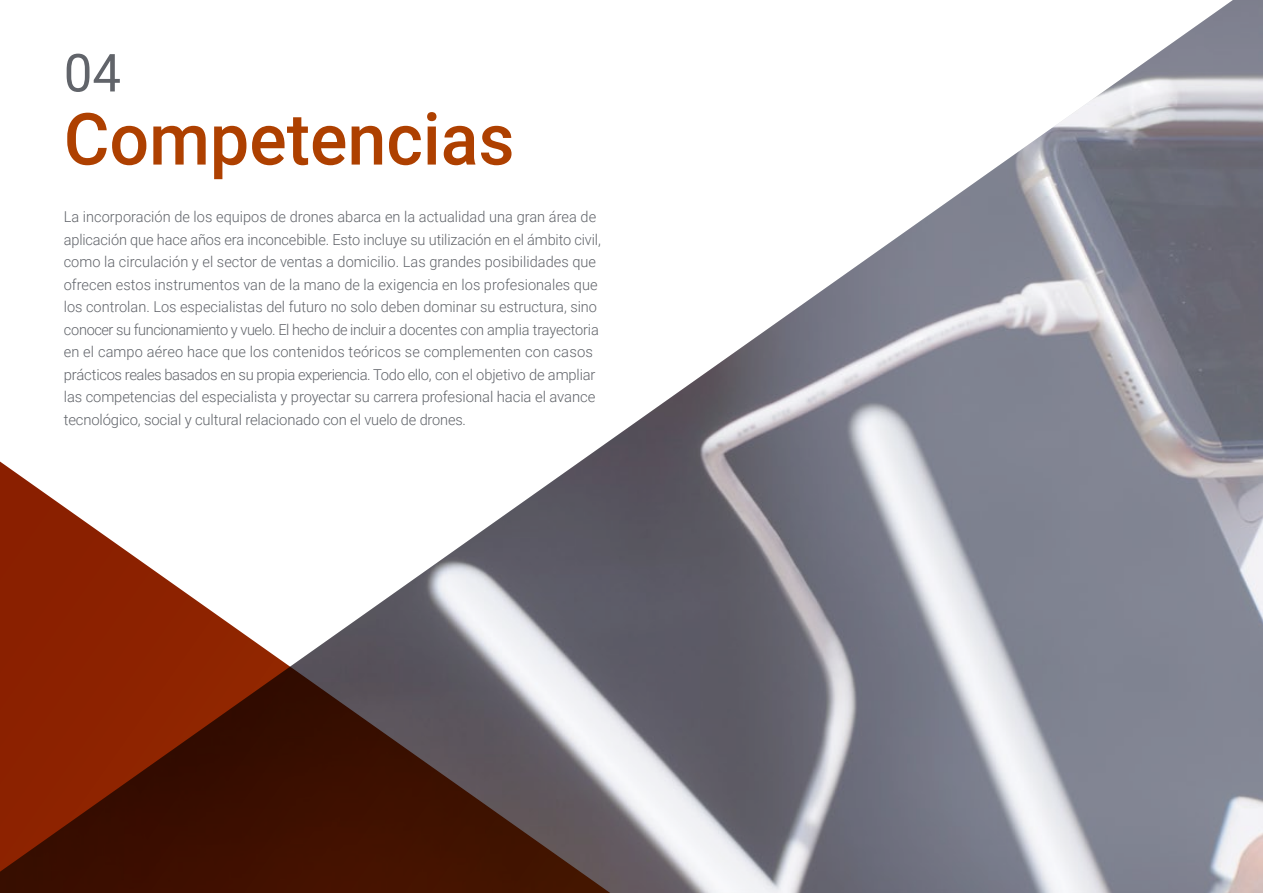
<style>
.page{position:relative;width:1263px;height:893px;background:#fff}
.page>*{position:absolute;margin:0;border:0;box-sizing:border-box;transform-origin:0 0}
.t1{font:500 72px "Roboto";color:#ae4000}
.t2{font:52.5px "Roboto";color:#61646a}
.t3{font:300 15px/22.5px "Roboto";letter-spacing:-.005em;color:#61646a}
</style>
<div class="page">
<img style="left:602px;top:0;width:661px;height:893px">
<svg style="left:0;top:446px;width:640px;height:447px"></svg>
<h2 class="t2" style="left:64px;top:36px;width:59px">04</h2>
<h1 class="t1" style="left:64px;top:89px;width:452px">Competencias</h1>
<p class="t3" style="left:64px;top:205px;width:538px">La incorporación de los equipos de drones abarca en la actualidad una gran área de aplicación que hace años era inconcebible. Esto incluye su utilización en el ámbito civil, como la circulación y el sector de ventas a domicilio. Las grandes posibilidades que ofrecen estos instrumentos van de la mano de la exigencia en los profesionales que los controlan. Los especialistas del futuro no solo deben dominar su estructura, sino conocer su funcionamiento y vuelo. El hecho de incluir a docentes con amplia trayectoria en el campo aéreo hace que los contenidos teóricos se complementen con casos prácticos reales basados en su propia experiencia. Todo ello, con el objetivo de ampliar las competencias del especialista y proyectar su carrera profesional hacia el avance tecnológico, social y cultural relacionado con el vuelo de drones.</p>
</div>
